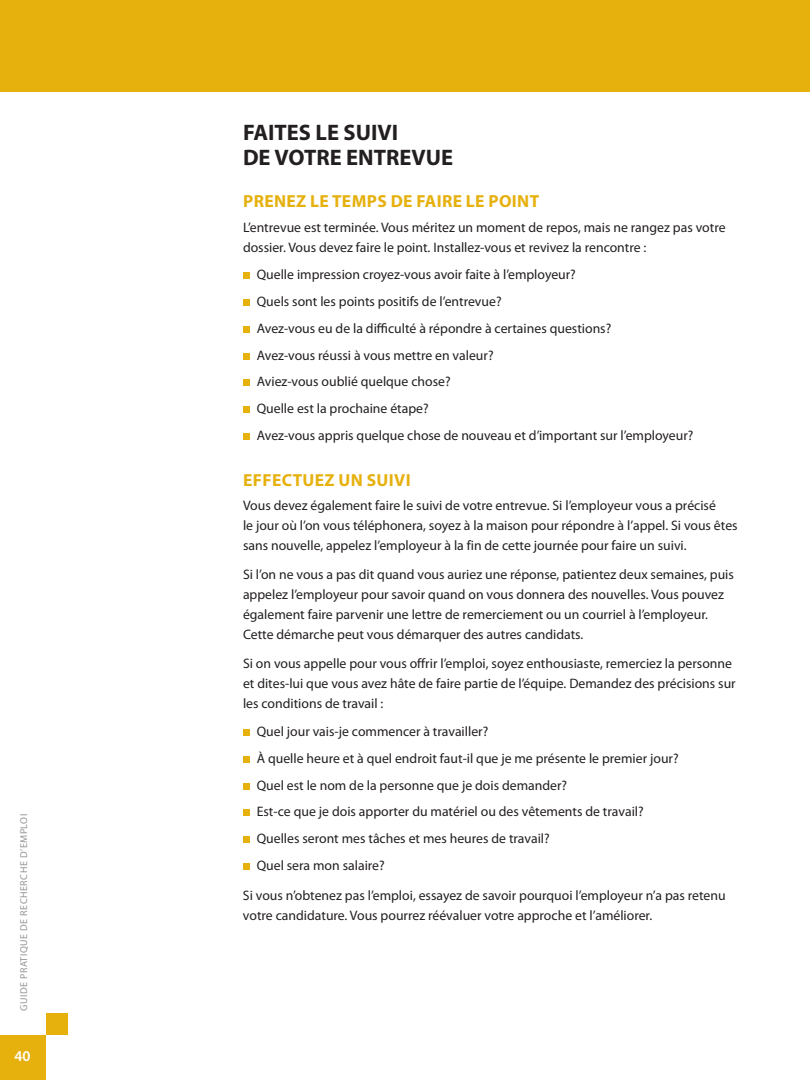
<style>
.page{position:relative;width:810px;height:1080px;background:#fff}
.page>*{position:absolute;margin:0;border:0;box-sizing:border-box;transform-origin:0 0}
.t1{font:700 22.5px/25px "Myriad Pro";color:#231f20}
.t2{font:700 17.5px "Myriad Pro";color:#e6b00d}
.t3{font:600 15px "Myriad Pro";color:#fff}
.t4{font:13.75px/26.8px "Myriad Pro";color:#231f20}
.t5{font:10px "Myriad Pro";letter-spacing:.05em;color:#939598}
</style>
<div class="page">
<div style="left:46px;top:1014px;width:22px;height:21px;background:#e6b00d"></div>
<div style="left:0;top:1035px;width:46px;height:45px;background:#e6b00d"></div>
<div style="left:0;top:0;width:810px;height:91px;background:#e6b00d"></div>
<div style="left:243px;top:272px;width:7px;height:7px;background:#e6b00d"></div>
<div style="left:243px;top:299px;width:7px;height:7px;background:#e6b00d"></div>
<div style="left:243px;top:326px;width:7px;height:7px;background:#e6b00d"></div>
<div style="left:243px;top:353px;width:7px;height:7px;background:#e6b00d"></div>
<div style="left:243px;top:379px;width:7px;height:7px;background:#e6b00d"></div>
<div style="left:243px;top:406px;width:7px;height:7px;background:#e6b00d"></div>
<div style="left:243px;top:433px;width:7px;height:7px;background:#e6b00d"></div>
<div style="left:243px;top:729px;width:7px;height:7px;background:#e6b00d"></div>
<div style="left:243px;top:756px;width:7px;height:7px;background:#e6b00d"></div>
<div style="left:243px;top:783px;width:7px;height:7px;background:#e6b00d"></div>
<div style="left:243px;top:809px;width:7px;height:7px;background:#e6b00d"></div>
<div style="left:243px;top:836px;width:7px;height:7px;background:#e6b00d"></div>
<div style="left:243px;top:863px;width:7px;height:7px;background:#e6b00d"></div>
<p class="t5" style="left:18px;top:1011px;width:199px;rotate:-90deg">GUIDE PRATIQUE DE RECHERCHE D’EMPLOI</p>
<p class="t3" style="left:14px;top:1047px;width:18px">40</p>
<h1 class="t1" style="left:243px;top:119px;width:212px">FAITES LE SUIVI<br>DE VOTRE ENTREVUE</h1>
<p class="t2" style="left:243px;top:190px;width:22px">PRENEZ</p>
<p class="t2" style="left:310px;top:190px;width:32px">LE TEMPS</p>
<p class="t2" style="left:391px;top:190px;width:34px">DE FAIRE</p>
<p class="t2" style="left:466px;top:190px;width:32px">LE POINT</p>
<p class="t4" style="left:243px;top:217px;width:484px;line-height:20px">L’entrevue est terminée. Vous méritez un moment de repos, mais ne rangez pas votre dossier. Vous devez faire le point. Installez-vous et revivez la rencontre :</p>
<p class="t4" style="left:257px;top:261px;width:438px">Quelle impression croyez-vous avoir faite à l’employeur?<br>Quels sont les points positifs de l’entrevue?<br>Avez-vous eu de la difficulté à répondre à certaines questions?<br>Avez-vous réussi à vous mettre en valeur?<br>Aviez-vous oublié quelque chose?<br>Quelle est la prochaine étape?<br>Avez-vous appris quelque chose de nouveau et d’important sur l’employeur?</p>
<p class="t2" style="left:243px;top:469px;width:21px">EFFECTUEZ</p>
<p class="t2" style="left:339px;top:469px;width:37px">UN SUIVI</p>
<p class="t4" style="left:243px;top:496px;width:496px;line-height:20px">Vous devez également faire le suivi de votre entrevue. Si l’employeur vous a précisé<br>le jour où l’on vous téléphonera, soyez à la maison pour répondre à l’appel. Si vous êtes sans nouvelle, appelez l’employeur à la fin de cette journée pour faire un suivi.</p>
<p class="t4" style="left:243px;top:565px;width:492px;line-height:20px">Si l’on ne vous a pas dit quand vous auriez une réponse, patientez deux semaines, puis appelez l’employeur pour savoir quand on vous donnera des nouvelles. Vous pouvez également faire parvenir une lettre de remerciement ou un courriel à l’employeur.<br>Cette démarche peut vous démarquer des autres candidats.</p>
<p class="t4" style="left:243px;top:654px;width:494px;line-height:20px">Si on vous appelle pour vous offrir l’emploi, soyez enthousiaste, remerciez la personne et dites-lui que vous avez hâte de faire partie de l’équipe. Demandez des précisions sur les conditions de travail :</p>
<p class="t4" style="left:257px;top:718px;width:423px">Quel jour vais-je commencer à travailler?<br>À quelle heure et à quel endroit faut-il que je me présente le premier jour?<br>Quel est le nom de la personne que je dois demander?<br>Est-ce que je dois apporter du matériel ou des vêtements de travail?<br>Quelles seront mes tâches et mes heures de travail?<br>Quel sera mon salaire?</p>
<p class="t4" style="left:243px;top:885px;width:484px;line-height:20px">Si vous n’obtenez pas l’emploi, essayez de savoir pourquoi l’employeur n’a pas retenu votre candidature. Vous pourrez réévaluer votre approche et l’améliorer.</p>
</div>
